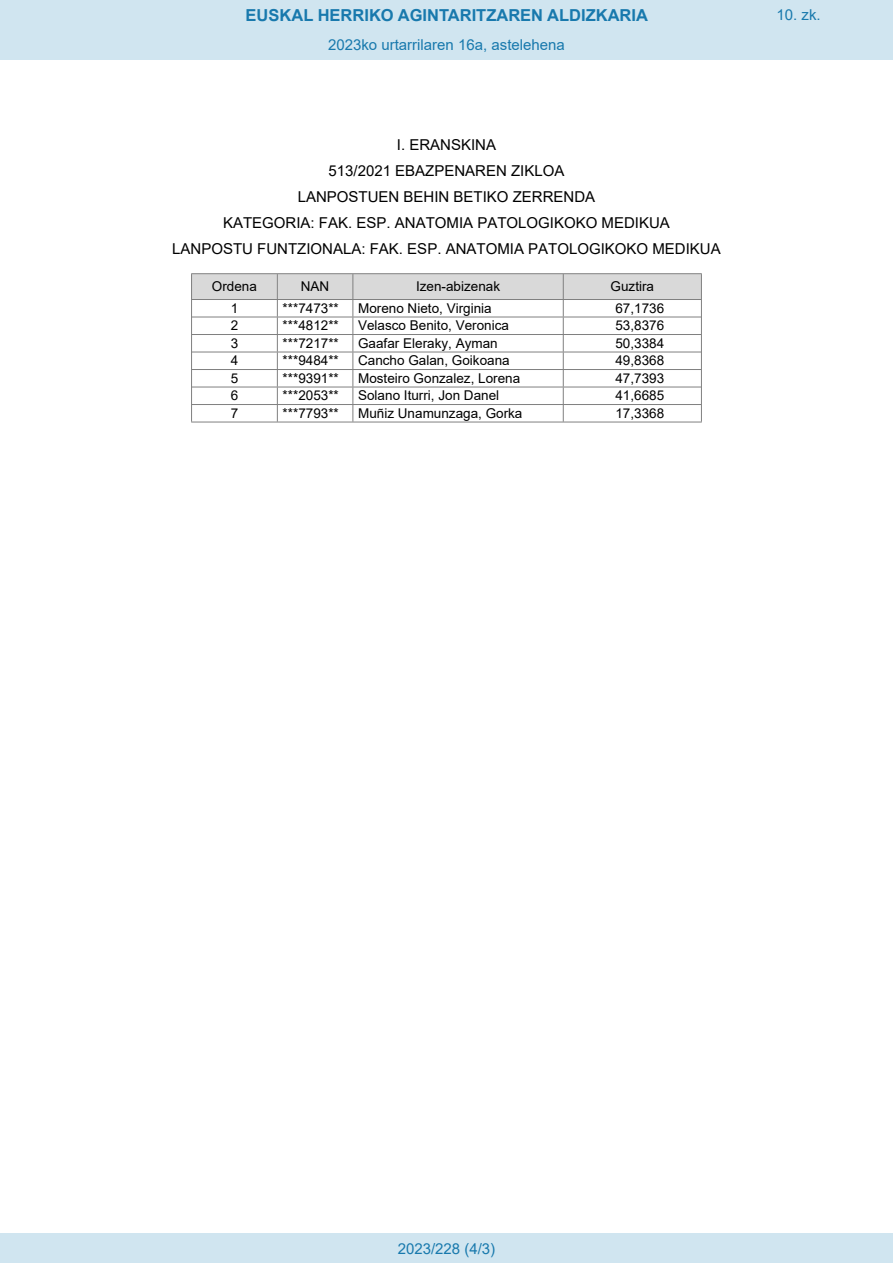
<style>
.page{position:relative;width:893px;height:1263px;background:#fff}
.page>*{position:absolute;margin:0;border:0;box-sizing:border-box;transform-origin:0 0}
.t1{font:700 16.5px "Arial";color:#1879ad}
.t2{font:15px/25.8px "Arial";color:#000;text-align:center}
.Paginacion_Centro{font:15px "Arial";color:#1879ad}
.t3{font:13.5px "Arial";color:#000}
</style>
<div class="page">
<div style="left:192px;top:274px;width:85px;height:25px;background:#d9d9d9"></div>
<div style="left:278px;top:274px;width:74px;height:25px;background:#d9d9d9"></div>
<div style="left:353px;top:274px;width:210px;height:25px;background:#d9d9d9"></div>
<div style="left:564px;top:274px;width:137px;height:25px;background:#d9d9d9"></div>
<hr style="left:191px;top:274px;width:1px;height:148px;background:#808080">
<svg style="left:277px;top:274px;width:1px;height:148px"></svg>
<svg style="left:352px;top:274px;width:1px;height:148px"></svg>
<svg style="left:563px;top:274px;width:1px;height:148px"></svg>
<hr style="left:701px;top:274px;width:1px;height:148px;background:#808080">
<hr style="left:191px;top:273px;width:511px;height:1px;background:#808080">
<hr style="left:192px;top:299px;width:509px;height:1px;background:#808080">
<hr style="left:192px;top:317px;width:509px;height:1px;background:#808080">
<hr style="left:192px;top:334px;width:509px;height:1px;background:#808080">
<hr style="left:192px;top:352px;width:509px;height:1px;background:#808080">
<hr style="left:192px;top:369px;width:509px;height:1px;background:#808080">
<hr style="left:192px;top:387px;width:509px;height:1px;background:#808080">
<hr style="left:192px;top:404px;width:509px;height:1px;background:#808080">
<hr style="left:191px;top:422px;width:511px;height:1px;background:#808080">
<div style="left:0;top:0;width:893px;height:60px;background:#d0e5f0"></div>
<div style="left:0;top:1233px;width:893px;height:30px;background:#d0e5f0"></div>
<p class="t1" style="left:246px;top:3px;width:404px">EUSKAL HERRIKO AGINTARITZAREN ALDIZKARIA</p>
<p class="Paginacion_Centro" style="left:776px;top:5px;width:46px">10. zk.</p>
<p class="Paginacion_Centro" style="left:328px;top:35px;width:238px">2023ko urtarrilaren 16a, astelehena</p>
<p class="t2" style="left:172px;top:132px;width:550px">I. ERANSKINA<br>513/2021 EBAZPENAREN ZIKLOA<br>LANPOSTUEN BEHIN BETIKO ZERRENDA<br>KATEGORIA: FAK. ESP. ANATOMIA PATOLOGIKOKO MEDIKUA<br>LANPOSTU FUNTZIONALA: FAK. ESP. ANATOMIA PATOLOGIKOKO MEDIKUA</p>
<p class="t3" style="left:212px;top:277px;width:47px">Ordena</p>
<p class="t3" style="left:301px;top:277px;width:30px">NAN</p>
<p class="t3" style="left:416px;top:277px;width:86px">Izen-abizenak</p>
<p class="t3" style="left:611px;top:277px;width:45px">Guztira</p>
<p class="t3" style="left:231px;top:298px;width:9px">1</p>
<p class="t3" style="left:283px;top:298px;width:58px">***7473**</p>
<p class="t3" style="left:358px;top:298px;width:135px">Moreno Nieto, Virginia</p>
<p class="t3" style="left:615px;top:298px;width:50px">67,1736</p>
<p class="t3" style="left:231px;top:316px;width:9px">2</p>
<p class="t3" style="left:283px;top:316px;width:58px">***4812**</p>
<p class="t3" style="left:358px;top:316px;width:152px">Velasco Benito, Veronica</p>
<p class="t3" style="left:615px;top:316px;width:50px">53,8376</p>
<p class="t3" style="left:231px;top:333px;width:9px">3</p>
<p class="t3" style="left:283px;top:333px;width:58px">***7217**</p>
<p class="t3" style="left:358px;top:333px;width:141px">Gaafar Eleraky, Ayman</p>
<p class="t3" style="left:615px;top:333px;width:50px">50,3384</p>
<p class="t3" style="left:231px;top:351px;width:9px">4</p>
<p class="t3" style="left:283px;top:351px;width:58px">***9484**</p>
<p class="t3" style="left:358px;top:351px;width:153px">Cancho Galan, Goikoana</p>
<p class="t3" style="left:615px;top:351px;width:50px">49,8368</p>
<p class="t3" style="left:231px;top:368px;width:9px">5</p>
<p class="t3" style="left:283px;top:368px;width:58px">***9391**</p>
<p class="t3" style="left:358px;top:368px;width:164px">Mosteiro Gonzalez, Lorena</p>
<p class="t3" style="left:615px;top:368px;width:50px">47,7393</p>
<p class="t3" style="left:231px;top:386px;width:9px">6</p>
<p class="t3" style="left:283px;top:386px;width:58px">***2053**</p>
<p class="t3" style="left:358px;top:386px;width:143px">Solano Iturri, Jon Danel</p>
<p class="t3" style="left:615px;top:386px;width:50px">41,6685</p>
<p class="t3" style="left:231px;top:403px;width:9px">7</p>
<p class="t3" style="left:283px;top:403px;width:58px">***7793**</p>
<p class="t3" style="left:358px;top:403px;width:166px">Muñiz Unamunzaga, Gorka</p>
<p class="t3" style="left:615px;top:403px;width:50px">17,3368</p>
<p class="Paginacion_Centro" style="left:398px;top:1238px;width:99px">2023/228 (4/3)</p>
</div>
